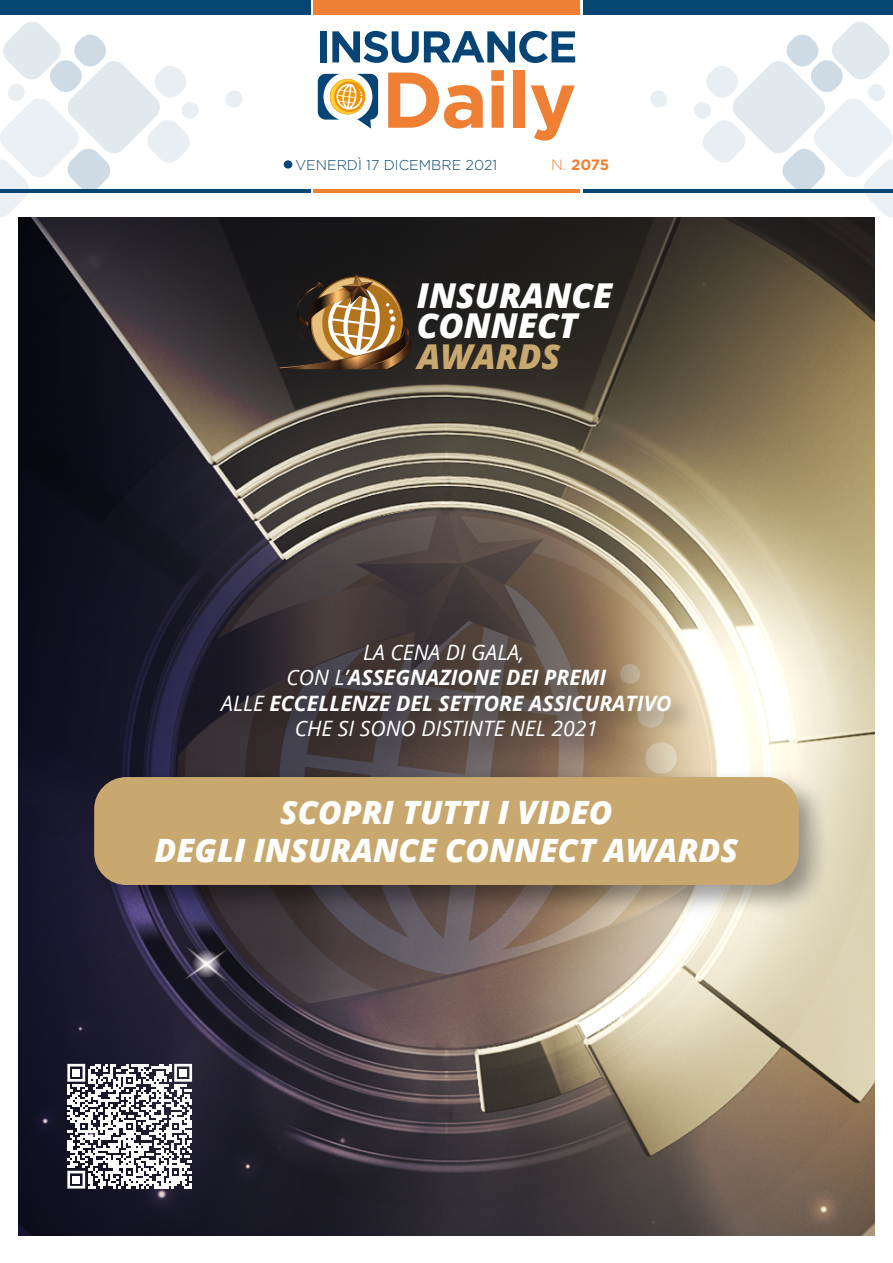
<style>
.page{position:relative;width:893px;height:1263px;background:#fff}
.page>*{position:absolute;margin:0;border:0;box-sizing:border-box;transform-origin:0 0}
.t1{font:italic 800 34.35px "Open Sans";color:#fff}
.t2{font:italic 800 34.35px "Open Sans";color:#c8a86e}
.t3{font:italic 800 32.1px/38.5px "Open Sans";color:#fff;text-align:center}
.t4{font:italic 700 21.15px/25.5px "Open Sans";color:#fff;text-align:center}
.t5{font:700 15px "Gotham";color:#f08033}
.t6{font:300 14.25px "Gotham";color:#054573}
.s1{font-weight:300}
.s2{font-weight:400}
</style>
<div class="page">
<div style="left:0;top:0;width:310px;height:15px;background:#054573"></div>
<div style="left:313px;top:0;width:266px;height:15px;background:#f08033"></div>
<hr style="left:0;top:189px;width:310px;height:3px;background:#054573">
<hr style="left:313px;top:189px;width:266px;height:3px;background:#f08033">
<div style="left:284px;top:160px;width:8px;height:9px;background:#054573;border-radius:50%"></div>
<svg style="left:650px;top:91px;width:17px;height:17px"></svg>
<svg style="left:225px;top:91px;width:17px;height:17px"></svg>
<svg style="left:693px;top:22px;width:200px;height:197px"></svg>
<svg style="left:0;top:22px;width:199px;height:196px"></svg>
<svg style="left:318px;top:74px;width:60px;height:55px"></svg>
<svg style="left:388px;top:73px;width:95px;height:56px"></svg>
<svg style="left:491px;top:70px;width:13px;height:58px"></svg>
<div style="left:513px;top:70px;width:12px;height:58px;background:#ef7f32"></div>
<svg style="left:531px;top:85px;width:44px;height:56px"></svg>
<div style="left:320px;top:31px;width:6px;height:31px;background:#054474"></div>
<svg style="left:332px;top:31px;width:243px;height:32px"></svg>
<hr style="left:583px;top:189px;width:310px;height:3px;background:#054573">
<div style="left:583px;top:0;width:310px;height:15px;background:#054573"></div>
<img style="left:18px;top:218px;width:856px;height:1017px">
<svg style="left:177px;top:511px;width:539px;height:251px;background:#888072"></svg>
<svg style="left:253px;top:546px;width:458px;height:216px;background:#a79c8a"></svg>
<svg style="left:545px;top:570px;width:128px;height:59px;background:#9b866b"></svg>
<svg style="left:177px;top:567px;width:178px;height:195px;background:#433a3e"></svg>
<svg style="left:177px;top:924px;width:539px;height:126px;background:#696062"></svg>
<svg style="left:178px;top:614px;width:177px;height:148px;background:#2e282f"></svg>
<svg style="left:355px;top:511px;width:190px;height:118px;background:#534845"></svg>
<svg style="left:469px;top:1012px;width:114px;height:37px;background:#958273"></svg>
<svg style="left:298px;top:924px;width:401px;height:84px;background:#8e7f78"></svg>
<svg style="left:177px;top:536px;width:76px;height:160px;background:#242235"></svg>
<svg style="left:280px;top:274px;width:133px;height:95px;background:#745b3d"></svg>
<svg style="left:182px;top:945px;width:46px;height:37px;background:#4a4656"></svg>
<img style="left:80px;top:762px;width:758px;height:162px">
<div style="left:94px;top:777px;width:705px;height:108px;background:#c8a86e;border-radius:32px"></div>
<img style="left:208px;top:629px;width:498px;height:147px">
<svg style="left:67px;top:1064px;width:125px;height:124px"></svg>
<div style="left:72px;top:1069px;width:8px;height:7px;background:#fff"></div>
<div style="left:179px;top:1069px;width:8px;height:7px;background:#fff"></div>
<div style="left:72px;top:1176px;width:8px;height:7px;background:#fff"></div>
<p class="t6" style="left:296px;top:158px;width:203px">VENERDÌ 17 DICEMBRE 2021</p>
<p class="t5" style="left:551px;top:156px;width:60px"><span class="s1">N.</span> 2075</p>
<h1 class="t1" style="left:417px;top:269px;width:197px">INSURANCE</h1>
<h1 class="t2" style="left:417px;top:331px;width:144px">AWARDS</h1>
<h1 class="t1" style="left:417px;top:300px;width:162px">CONNECT</h1>
<p class="t4" style="left:221px;top:639px;width:452px"><span class="s2">LA CENA DI GALA,<br>CON L’</span>ASSEGNAZIONE DEI PREMI<br><span class="s2">ALLE</span> ECCELLENZE DEL SETTORE ASSICURATIVO<br><span class="s2">CHE SI SONO DISTINTE NEL 2021</span></p>
<h2 class="t3" style="left:155px;top:791px;width:585px">SCOPRI TUTTI I VIDEO<br>DEGLI INSURANCE CONNECT AWARDS</h2>
</div>
